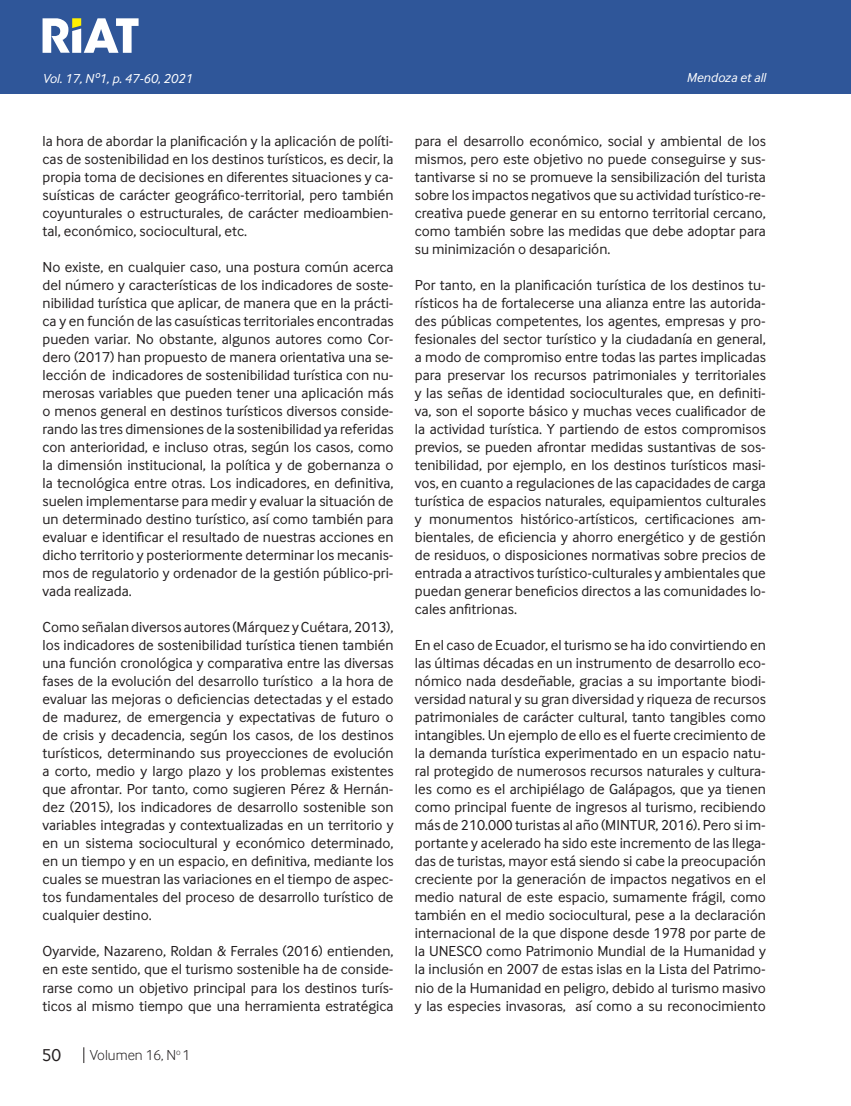
<style>
.page{position:relative;width:851px;height:1106px;background:#fff}
.page>*{position:absolute;margin:0;border:0;box-sizing:border-box;transform-origin:0 0}
.t1{font:18px "Inter Face";color:#231f20}
.Cuerpo_de_Texto{font:15px/18px "Inter Face";color:#231f20;text-align:justify}
.t2{font:300 15px "Inter Face";color:#231f20}
.Cuño_de_pagina{font:italic 13.5px "Inter Face";color:#fff}
</style>
<div class="page">
<div style="left:0;top:0;width:850px;height:94px;background:#2f5699"></div>
<hr style="left:850px;top:0;width:1px;height:94px;background:#2f5699">
<svg style="left:43px;top:18px;width:95px;height:35px"></svg>
<svg style="left:83px;top:1047px;width:1px;height:16px"></svg>
<p class="Cuño_de_pagina" style="left:43px;top:71px;width:151px">Vol. 17, Nº1, p. 47-60, 2021</p>
<p class="Cuño_de_pagina" style="left:686px;top:70px;width:81px">Mendoza et all</p>
<p class="Cuerpo_de_Texto" style="left:43px;top:132px;width:352px">la hora de abordar la planificación y la aplicación de políti&shy;cas de sostenibilidad en los destinos turísticos, es decir, la propia toma de decisiones en diferentes situaciones y ca&shy;suísticas de carácter geográfico-territorial, pero también coyunturales o estructurales, de carácter medioambien&shy;tal, económico, sociocultural, etc.</p>
<p class="Cuerpo_de_Texto" style="left:43px;top:258px;width:352px">No existe, en cualquier caso, una postura común acerca del número y características de los indicadores de soste&shy;nibilidad turística que aplicar, de manera que en la prácti&shy;ca y en función de las casuísticas territoriales encontradas pueden variar. No obstante, algunos autores como Cor&shy;dero (2017) han propuesto de manera orientativa una se&shy;lección de indicadores de sostenibilidad turística con nu&shy;merosas variables que pueden tener una aplicación más o menos general en destinos turísticos diversos conside&shy;rando las tres dimensiones de la sostenibilidad ya referidas con anterioridad, e incluso otras, según los casos, como la dimensión institucional, la política y de gobernanza o la tecnológica entre otras. Los indicadores, en definitiva, suelen implementarse para medir y evaluar la situación de un determinado destino turístico, así como también para evaluar e identificar el resultado de nuestras acciones en dicho territorio y posteriormente determinar los mecanis&shy;mos de regulatorio y ordenador de la gestión público-pri&shy;vada realizada.</p>
<p class="Cuerpo_de_Texto" style="left:43px;top:618px;width:352px">Como señalan diversos autores (Márquez y Cuétara, 2013), los indicadores de sostenibilidad turística tienen también una función cronológica y comparativa entre las diversas fases de la evolución del desarrollo turístico a la hora de evaluar las mejoras o deficiencias detectadas y el estado de madurez, de emergencia y expectativas de futuro o de crisis y decadencia, según los casos, de los destinos turísticos, determinando sus proyecciones de evolución a corto, medio y largo plazo y los problemas existentes que afrontar. Por tanto, como sugieren Pérez &amp; Hernán&shy;dez (2015), los indicadores de desarrollo sostenible son variables integradas y contextualizadas en un territorio y en un sistema sociocultural y económico determinado, en un tiempo y en un espacio, en definitiva, mediante los cuales se muestran las variaciones en el tiempo de aspec&shy;tos fundamentales del proceso de desarrollo turístico de cualquier destino.</p>
<p class="Cuerpo_de_Texto" style="left:43px;top:942px;width:352px">Oyarvide, Nazareno, Roldan &amp; Ferrales (2016) entienden, en este sentido, que el turismo sostenible ha de conside&shy;rarse como un objetivo principal para los destinos turís&shy;ticos al mismo tiempo que una herramienta estratégica</p>
<p class="t1" style="left:42px;top:1045px;width:21px">50</p>
<p class="t2" style="left:90px;top:1046px;width:102px">Volumen 16, N<sup>o</sup> 1</p>
<p class="Cuerpo_de_Texto" style="left:415px;top:132px;width:352px">para el desarrollo económico, social y ambiental de los mismos, pero este objetivo no puede conseguirse y sus&shy;tantivarse si no se promueve la sensibilización del turista sobre los impactos negativos que su actividad turístico-re&shy;creativa puede generar en su entorno territorial cercano, como también sobre las medidas que debe adoptar para su minimización o desaparición.</p>
<p class="Cuerpo_de_Texto" style="left:415px;top:276px;width:352px">Por tanto, en la planificación turística de los destinos tu&shy;rísticos ha de fortalecerse una alianza entre las autorida&shy;des públicas competentes, los agentes, empresas y pro&shy;fesionales del sector turístico y la ciudadanía en general, a modo de compromiso entre todas las partes implicadas para preservar los recursos patrimoniales y territoriales y las señas de identidad socioculturales que, en definiti&shy;va, son el soporte básico y muchas veces cualificador de la actividad turística. Y partiendo de estos compromisos previos, se pueden afrontar medidas sustantivas de sos&shy;tenibilidad, por ejemplo, en los destinos turísticos masi&shy;vos, en cuanto a regulaciones de las capacidades de carga turística de espacios naturales, equipamientos culturales y monumentos histórico-artísticos, certificaciones am&shy;bientales, de eficiencia y ahorro energético y de gestión de residuos, o disposiciones normativas sobre precios de entrada a atractivos turístico-culturales y ambientales que puedan generar beneficios directos a las comunidades lo&shy;cales anfitrionas.</p>
<p class="Cuerpo_de_Texto" style="left:415px;top:636px;width:352px">En el caso de Ecuador, el turismo se ha ido convirtiendo en las últimas décadas en un instrumento de desarrollo eco&shy;nómico nada desdeñable, gracias a su importante biodi&shy;versidad natural y su gran diversidad y riqueza de recursos patrimoniales de carácter cultural, tanto tangibles como intangibles. Un ejemplo de ello es el fuerte crecimiento de la demanda turística experimentado en un espacio natu&shy;ral protegido de numerosos recursos naturales y cultura&shy;les como es el archipiélago de Galápagos, que ya tienen como principal fuente de ingresos al turismo, recibiendo más de 210.000 turistas al año (MINTUR, 2016). Pero si im&shy;portante y acelerado ha sido este incremento de las llega&shy;das de turistas, mayor está siendo si cabe la preocupación creciente por la generación de impactos negativos en el medio natural de este espacio, sumamente frágil, como también en el medio sociocultural, pese a la declaración internacional de la que dispone desde 1978 por parte de la UNESCO como Patrimonio Mundial de la Humanidad y la inclusión en 2007 de estas islas en la Lista del Patrimo&shy;nio de la Humanidad en peligro, debido al turismo masivo y las especies invasoras, así como a su reconocimiento</p>
</div>
